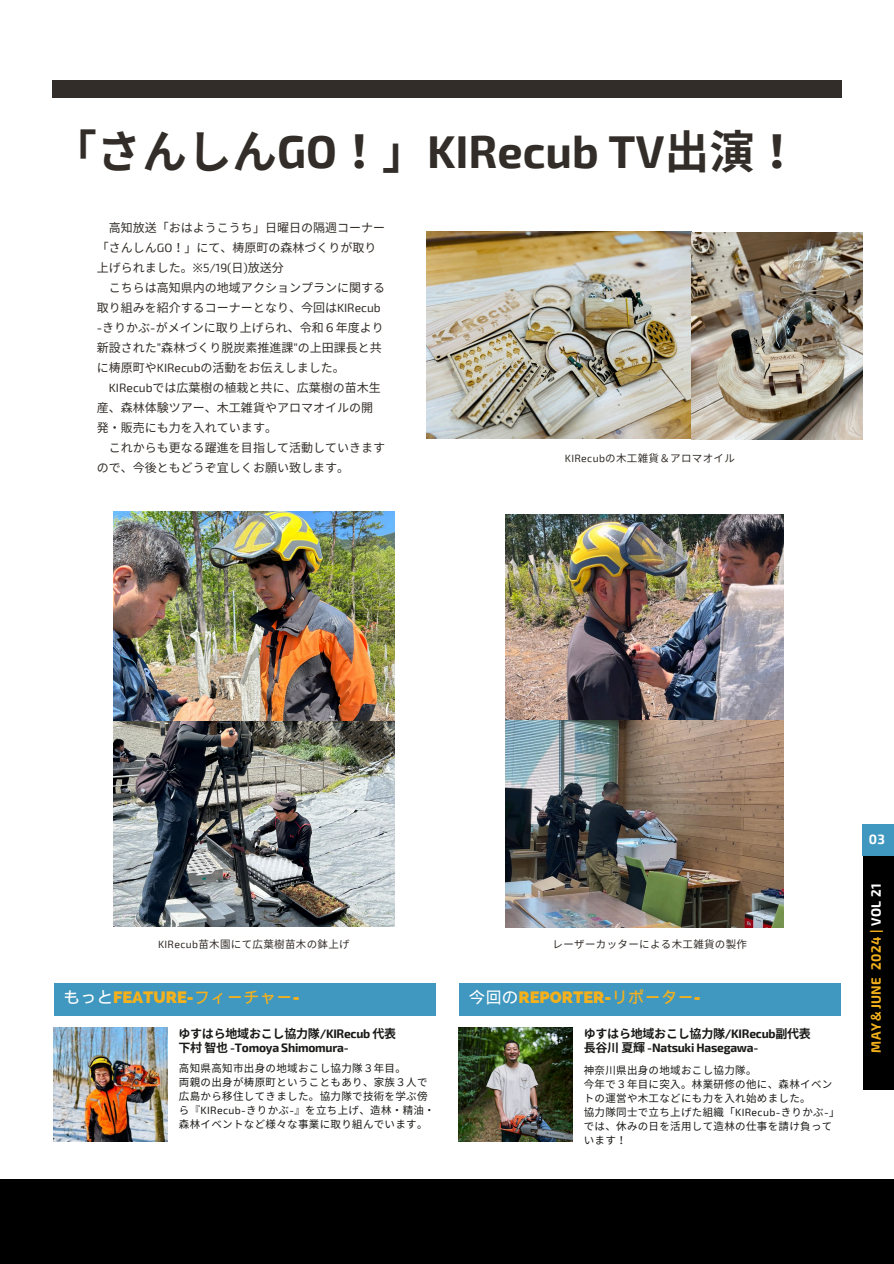
<style>
.page{position:relative;width:894px;height:1264px;background:#fff}
.page>*{position:absolute;margin:0;border:0;box-sizing:border-box;transform-origin:0 0}
.t1{font:700 45px "Exo 2";color:#322d28}
.t2{font:800 16.5px "Raleway";color:#f4b11c}
.t3{font:700 13.2px "Exo 2";letter-spacing:.03em;color:#f4b11c}
.t4{font:700 13.2px "Exo 2";color:#fff}
.t5{font:12px "Noto Sans CJ Ksc";color:#322d28}
.t6{font:700 12px/14px "Exo 2";letter-spacing:-.02em;color:#191a17}
.t7{font:10.5px/14px "Noto Sans CJ Ksc";letter-spacing:.03em;color:#191a17}
.t8{font:10.5px "Noto Sans CJ Ksc";letter-spacing:.03em;color:#322d28}
.s1{font-family:"Noto Sans CJ Ksc"}
.s2{font-family:"Exo 2"}
.s3{font-family:"Noto Sans"}
.s4{font-family:"Wen Quan Yi Micro Hei";font-weight:400;color:#fff}
.s5{font-family:"Wen Quan Yi Micro Hei";font-weight:400}
.s6{color:#fff}
</style>
<div class="page">
<div style="left:52px;top:81px;width:789px;height:17px;background:#322d28"></div>
<div style="left:0;top:1178px;width:893px;height:85px;background:#000"></div>
<img style="left:114px;top:720px;width:280px;height:206px">
<img style="left:459px;top:1027px;width:113px;height:114px">
<div style="left:862px;top:824px;width:31px;height:31px;background:#4098c0"></div>
<div style="left:459px;top:982px;width:381px;height:33px;background:#4098c0"></div>
<div style="left:54px;top:982px;width:381px;height:33px;background:#4098c0"></div>
<img style="left:505px;top:514px;width:278px;height:413px">
<img style="left:114px;top:512px;width:280px;height:208px">
<img style="left:426px;top:231px;width:436px;height:208px">
<div style="left:862px;top:855px;width:31px;height:234px;background:#000"></div>
<img style="left:54px;top:1027px;width:113px;height:114px">
<p class="t1" style="left:52px;top:122px;width:713px"><span class="s1">「さんしん</span>GO<span class="s1">！ 」</span>KIRecub TV<span class="s1">出演！</span></p>
<h1 class="t5" style="left:109px;top:218px;width:278px">高知放送「おはようこうち」日曜日の隔週コーナー</h1>
<h1 class="t5" style="left:97px;top:238px;width:281px">「さんしん<span class="s2">GO</span>！ 」にて、梼原町の森林づくりが取り</h1>
<h1 class="t5" style="left:97px;top:258px;width:188px">上げられました。<span class="s3">※</span><span class="s2">5/19(</span>日 <span class="s2">)</span>放送分</h1>
<h1 class="t5" style="left:109px;top:278px;width:278px">こちらは高知県内の地域アクションプランに関する</h1>
<h1 class="t5" style="left:97px;top:298px;width:285px">取り組みを紹介するコーナーとなり、今回は<span class="s2">KIRecub</span></h1>
<h1 class="t5" style="left:97px;top:318px;width:288px"><span class="s2">-</span>きりかぶ<span class="s2">-</span>がメインに取り上げられ、令和６年度より</h1>
<h1 class="t5" style="left:97px;top:338px;width:286px">新設された<span class="s2">”</span>森林づくり脱炭素推進課<span class="s2">”</span>の上田課長と共</h1>
<h1 class="t5" style="left:97px;top:358px;width:249px">に梼原町や<span class="s2">KIRecub</span>の活動をお伝えしました。</h1>
<h1 class="t5" style="left:109px;top:378px;width:272px"><span class="s2">KIRecub</span>では広葉樹の植栽と共に、広葉樹の苗木生</h1>
<h1 class="t5" style="left:97px;top:398px;width:278px">産、森林体験ツアー、木工雑貨やアロマオイルの開</h1>
<h1 class="t5" style="left:97px;top:418px;width:182px">発・販売にも力を入れています。</h1>
<h1 class="t5" style="left:109px;top:438px;width:278px">これからも更なる躍進を目指して活動していきます</h1>
<h1 class="t5" style="left:97px;top:458px;width:254px">ので、今後ともどうぞ宜しくお願い致します。</h1>
<h4 class="t8" style="left:564px;top:450px;width:171px"><span class="s2">KIRecub</span>の木工雑貨＆アロマオイル</h4>
<h3 class="t8" style="left:158px;top:936px;width:193px"><span class="s2">KIRecub</span>苗木園にて広葉樹苗木の鉢上げ</h3>
<p class="t8" style="left:552px;top:936px;width:196px">レーザーカッターによる木工雑貨の製作</p>
<p class="t2" style="left:64px;top:987px;width:237px"><span class="s4">もっと</span>FEATURE-<span class="s5">フィーチャー</span>-</p>
<p class="t2" style="left:469px;top:987px;width:233px"><span class="s4">今回の</span>REPORTER-<span class="s5">リポーター</span>-</p>
<h4 class="t6" style="left:178px;top:1026px;width:219px"><span class="s1">ゆすはら地域おこし協力隊</span>/KIRecub <span class="s1">代表下村智也</span> -Tomoya Shimomura-</h4>
<p class="t7" style="left:179px;top:1060px;width:228px">高知県高知市出身の地域おこし協力隊３年目。</p>
<p class="t7" style="left:179px;top:1074px;width:257px">両親の出身が梼原町ということもあり、家族３人で広島から移住してきました。協力隊で技術を学ぶ傍ら『<span class="s2">KIRecub-</span>きりかぶ<span class="s2">-</span>』を立ち上げ、造林・精油・森林イベントなど様々な事業に取り組んでいます。</p>
<h5 class="t6" style="left:583px;top:1026px;width:228px"><span class="s1">ゆすはら地域おこし協力隊</span>/KIRecub<span class="s1">副代表長谷川夏輝</span> -Natsuki Hasegawa-</h5>
<p class="t7" style="left:583px;top:1062px;width:174px">神奈川県出身の地域おこし協力隊。</p>
<p class="t7" style="left:583px;top:1076px;width:250px">今年で３年目に突入。林業研修の他に、森林イベントの運営や木工などにも力を入れ始めました。</p>
<h2 class="t7" style="left:583px;top:1104px;width:257px">協力隊同士で立ち上げた組織「<span class="s2">KIRecub-</span>きりかぶ<span class="s2">-</span>」では、休みの日を活用して造林の仕事を請け負っています！</h2>
<p class="t4" style="left:868px;top:830px;width:18px">03</p>
<h2 class="t3" style="left:867px;top:1052px;width:171px;rotate:-90deg">MAY<span class="s1">＆</span>JUNE 2024 | <span class="s6">VOL 21</span></h2>
</div>
